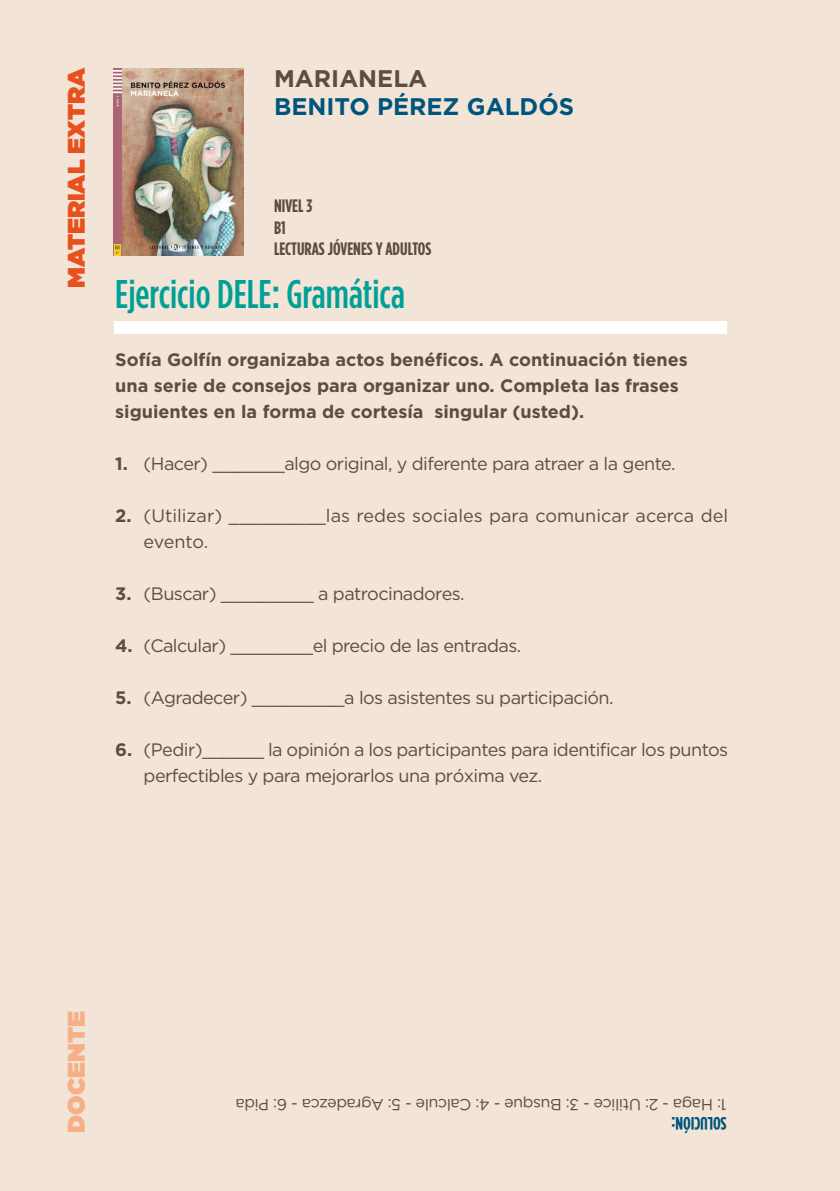
<style>
.page{position:relative;width:840px;height:1191px;background:#fff}
.page>*{position:absolute;margin:0;border:0;box-sizing:border-box;transform-origin:0 0}
.t1{font:500 condensed 40px "Gotham HTF";color:#00a096}
.t2{font:700 24px "Gotham HTF";color:#00557d}
.t3{font:900 24px "Gotham HTF";color:#e8511e}
.t4{font:700 24px "Gotham HTF";color:#5f4b3f}
.t5{font:900 24px "Gotham HTF";color:#f6af86}
.t6{font:18px/26px "Gotham HTF";letter-spacing:-.03em;color:#5f4b3f}
.t7{font:700 18px/26px "Gotham HTF";color:#5f4b3f}
.t8{font:18px/26px "Gotham HTF";color:#5f4b3f}
.t9{font:700 condensed 18px/21.6px "Gotham HTF";color:#5f4b3f}
.t10{font:700 condensed 18px "Gotham HTF";color:#00557d}
.t11{font:16px "Gotham HTF";letter-spacing:-.025em;color:#5f4b3f}
.s1{font-weight:700}
</style>
<div class="page">
<div style="left:0;top:0;width:839px;height:1191px;background:#f2e4d6"></div>
<img style="left:113px;top:68px;width:130px;height:187px">
<div style="left:113px;top:321px;width:613px;height:12px;background:#fff"></div>
<h2 class="t3" style="left:62px;top:288px;width:222px;rotate:-90deg">MATERIAL EXTRA</h2>
<h2 class="t4" style="left:274px;top:65px;width:155px">MARIANELA</h2>
<h2 class="t2" style="left:274px;top:93px;width:301px">BENITO PÉREZ GALDÓS</h2>
<p class="t9" style="left:274px;top:194px;width:159px">NIVEL 3<br>B1<br>LECTURAS JÓVENES Y ADULTOS</p>
<h1 class="t1" style="left:115px;top:272px;width:291px">Ejercicio DELE: Gramática</h1>
<p class="t7" style="left:115px;top:346px;width:574px">Sofía Golfín organizaba actos benéficos. A continuación tienes una serie de consejos para organizar uno. Completa las frases siguientes en la forma de cortesía singular (usted).</p>
<p class="t6" style="left:115px;top:450px;width:561px"><span class="s1">1.</span> (Hacer) _______algo original, y diferente para atraer a la gente.</p>
<p class="t8" style="left:143px;top:502px;width:585px;text-indent:-28px"><span class="s1">2.</span> (Utilizar) _________las redes sociales para comunicar acerca del evento.</p>
<p class="t6" style="left:115px;top:580px;width:351px"><span class="s1">3.</span> (Buscar) _________ a patrocinadores.</p>
<p class="t6" style="left:115px;top:632px;width:407px"><span class="s1">4.</span> (Calcular) ________el precio de las entradas.</p>
<p class="t6" style="left:115px;top:684px;width:499px"><span class="s1">5.</span> (Agradecer) _________a los asistentes su participación.</p>
<p class="t6" style="left:143px;top:736px;width:586px;text-indent:-28px"><span class="s1">6.</span> (Pedir)______ la opinión a los participantes para identificar los puntos perfectibles y para mejorarlos una próxima vez.</p>
<h2 class="t5" style="left:62px;top:1132px;width:123px;rotate:-90deg">DOCENTE</h2>
<p class="t11" style="left:726px;top:1113px;width:492px;rotate:-180deg">1: Haga - 2: Utilice - 3: Busque - 4: Calcule - 5: Agradezca - 6: Pida</p>
<p class="t10" style="left:726px;top:1133px;width:57px;rotate:-180deg">SOLUCIÓN:</p>
</div>
